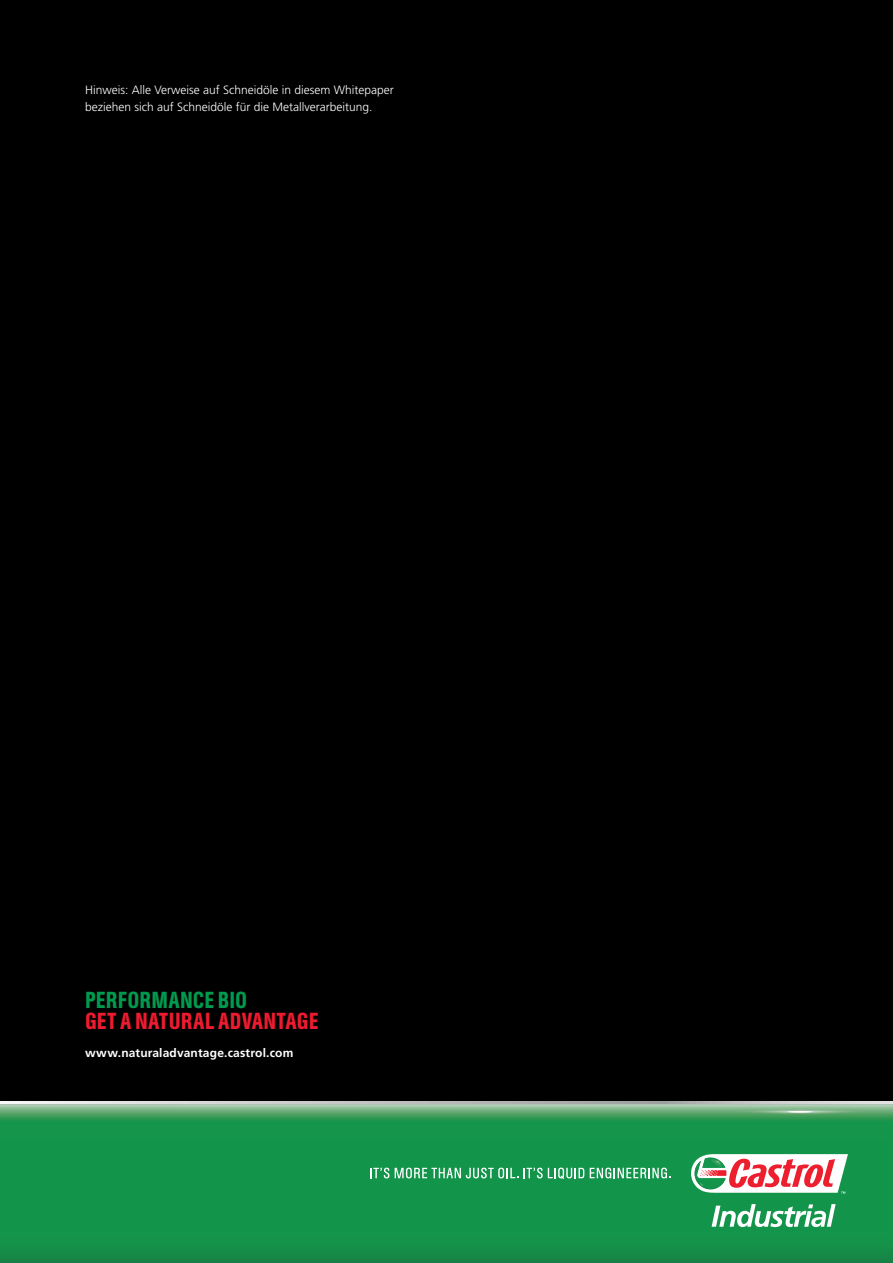
<style>
.page{position:relative;width:893px;height:1263px;background:#fff}
.page>*{position:absolute;margin:0;border:0;box-sizing:border-box;transform-origin:0 0}
.t1{font:500 21px "Castrol Sans Con";letter-spacing:.015em;color:#ed1b2f}
.t2{font:500 21px "Castrol Sans Con";letter-spacing:.005em;color:#009a4e}
.t3{font:300 12px/16.5px "Frutiger";color:#fff}
.t4{font:700 12px "Frutiger";letter-spacing:.015em;color:#fff}
</style>
<div class="page">
<div style="left:0;top:0;width:893px;height:1161px;background:#000"></div>
<div style="left:0;top:1101px;width:893px;height:162px;background:#12954b"></div>
<svg style="left:0;top:1101px;width:893px;height:3px;background:#c8c8c8"></svg>
<svg style="left:0;top:1104px;width:893px;height:17px;background:#64ab77"></svg>
<div style="left:0;top:1231px;width:893px;height:32px;background:linear-gradient(to right,#158d49,#158d49)"></div>
<svg style="left:733px;top:1108px;width:135px;height:7px"></svg>
<svg style="left:370px;top:1167px;width:19px;height:11px"></svg>
<svg style="left:395px;top:1167px;width:189px;height:12px"></svg>
<svg style="left:590px;top:1167px;width:80px;height:11px"></svg>
<svg style="left:691px;top:1154px;width:157px;height:40px;background:#d2b3ab"></svg>
<svg style="left:712px;top:1204px;width:124px;height:23px"></svg>
<p class="t3" style="left:85px;top:82px;width:310px">Hinweis: Alle Verweise auf Schneidöle in diesem Whitepaper beziehen sich auf Schneidöle für die Metallverarbeitung.</p>
<h1 class="t2" style="left:85px;top:987px;width:164px">PERFORMANCE BIO</h1>
<h1 class="t1" style="left:85px;top:1008px;width:235px">GET A NATURAL ADVANTAGE</h1>
<p class="t4" style="left:85px;top:1045px;width:210px">www.naturaladvantage.castrol.com</p>
</div>
